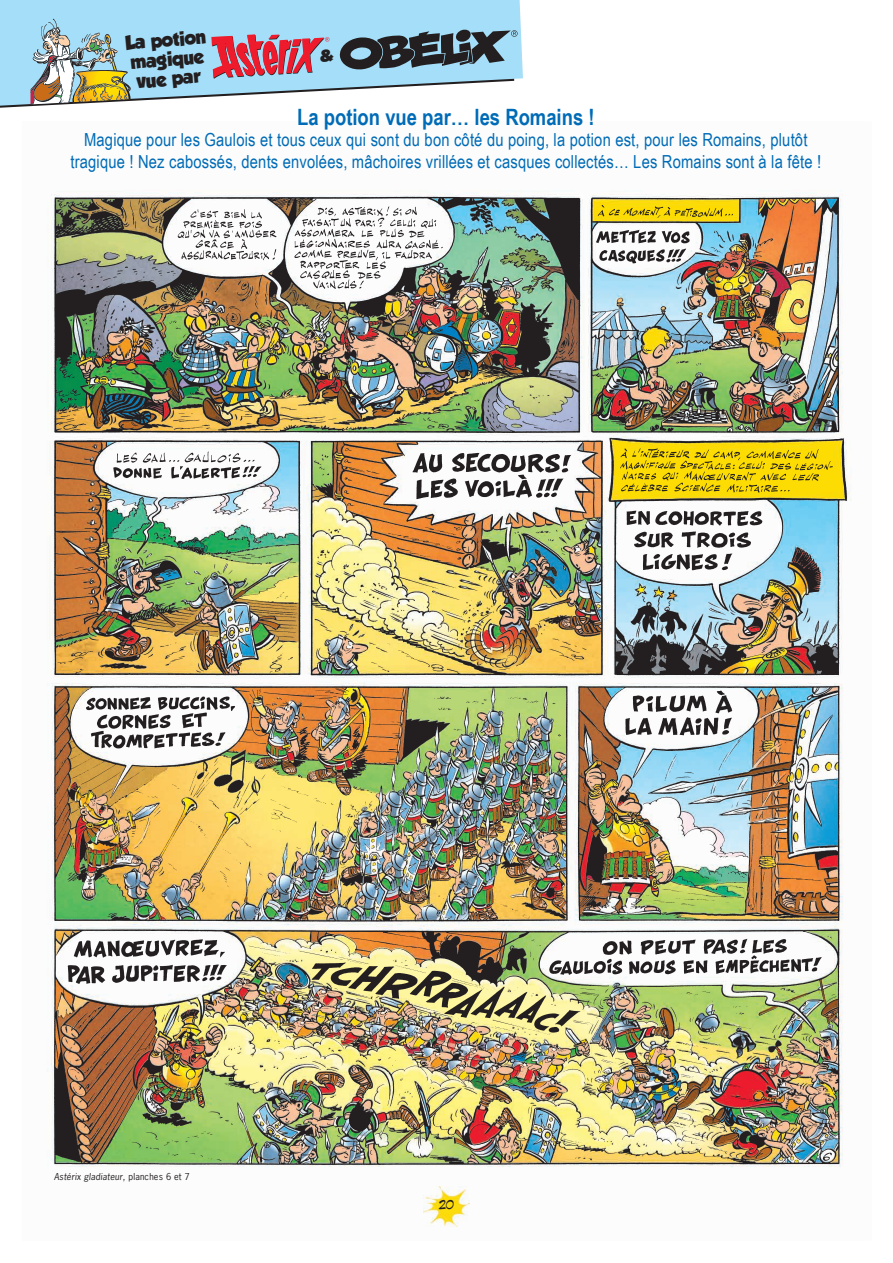
<style>
.page{position:relative;width:893px;height:1263px;background:#fff}
.page>*{position:absolute;margin:0;border:0;box-sizing:border-box;transform-origin:0 0}
.t1{font:700 22.5px "Arial Narrow";color:#006bb6}
.t2{font:18px/21px "Arial Narrow";letter-spacing:.01em;color:#006bb6;text-align:center}
.t3{font:17.7px/19.5px "GROBOLD";color:#231f20}
.t4{font:12px "Uderzo";color:#231f20}
.t5{font:italic 9px "News Gothic Std";letter-spacing:.02em;color:#231f20}
.s1{font-style:normal}
</style>
<div class="page">
<img style="left:47px;top:194px;width:805px;height:1033px">
<svg style="left:0;top:0;width:523px;height:106px;fill:#a4def8"></svg>
<svg style="left:30px;top:19px;width:101px;height:85px;background:#a8b6a6"></svg>
<img style="left:424px;top:1187px;width:45px;height:39px">
<svg style="left:211px;top:29px;width:307px;height:50px;background:#8c899b"></svg>
<p class="t3" style="left:124px;top:34px;width:83px;rotate:-5deg">La potion magique vue par</p>
<p class="t1" style="left:297px;top:101px;width:299px">La potion vue par… les Romains !</p>
<p class="t2" style="left:70px;top:129px;width:752px">Magique pour les Gaulois et tous ceux qui sont du bon côté du poing, la potion est, pour les Romains, plutôt tragique ! Nez cabossés, dents envolées, mâchoires vrillées et casques collectés… Les Romains sont à la fête !</p>
<p class="t5" style="left:54px;top:1171px;width:137px">Astérix gladiateur<span class="s1">, planches 6 et 7</span></p>
<p class="t4" style="left:439px;top:1197px;width:17px">20</p>
</div>
